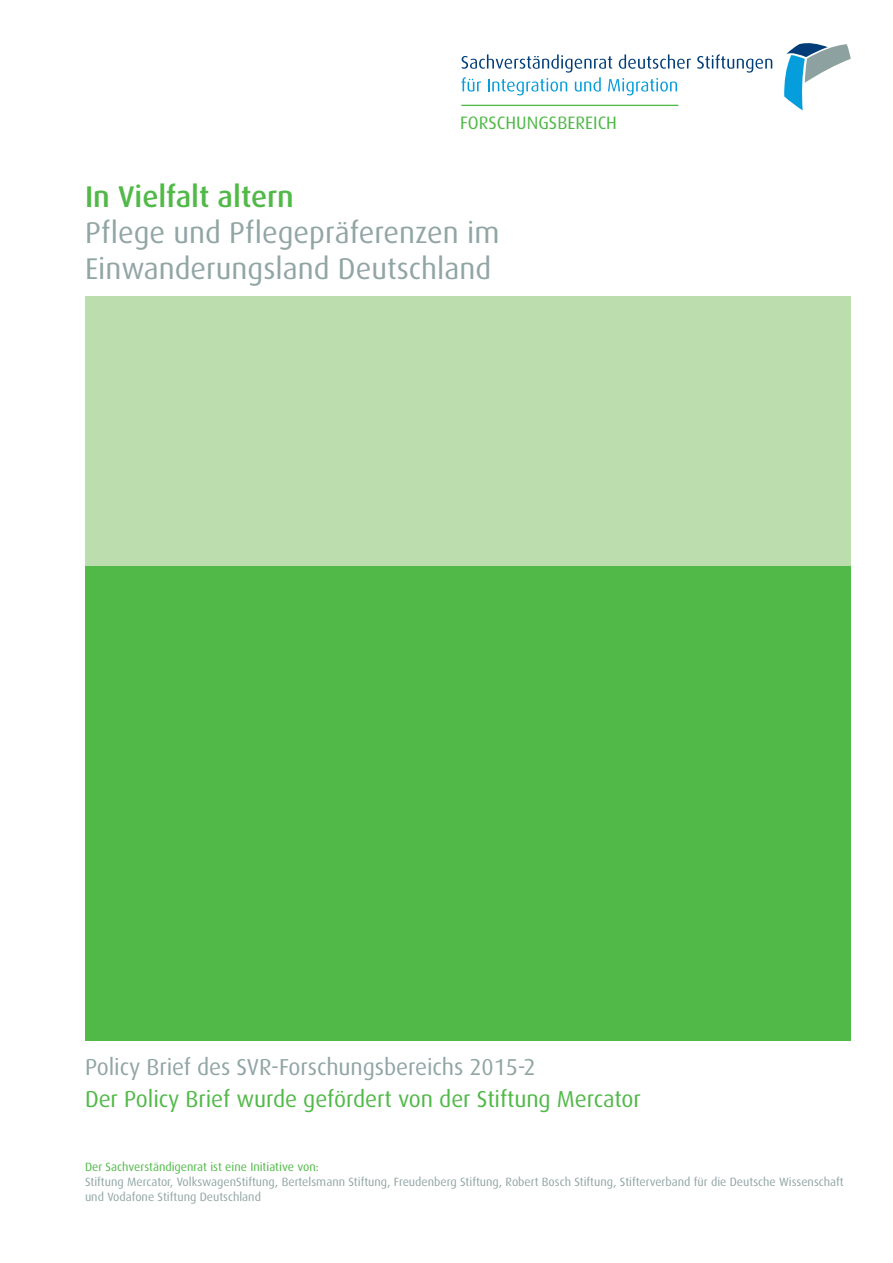
<style>
.page{position:relative;width:893px;height:1263px;background:#fff}
.page>*{position:absolute;margin:0;border:0;box-sizing:border-box;transform-origin:0 0}
.t1{font:30px/36px "Dax CE";color:#91a5a4}
.t2{font:500 30px "Dax CE";color:#51b948}
.t3{font:23.1px "Dax CE";letter-spacing:-.005em;color:#51b948}
.t4{font:23.1px "Dax CE";letter-spacing:-.005em;color:#91a5a4}
.t5{font:18px "Dax Turk";color:#51b948}
.t6{font:12px/15px "Dax CE";color:#91a5a4}
.t7{font:12px "Dax Turk";color:#51b948}
</style>
<div class="page">
<div style="left:85px;top:565px;width:765px;height:475px;background:#51b948"></div>
<svg style="left:784px;top:43px;width:67px;height:67px"></svg>
<svg style="left:461px;top:54px;width:230px;height:41px"></svg>
<svg style="left:697px;top:54px;width:75px;height:19px"></svg>
<hr style="left:461px;top:105px;width:217px;height:1px;background:#51b948">
<div style="left:85px;top:296px;width:765px;height:269px;background:#bcddae"></div>
<h3 class="t5" style="left:460px;top:113px;width:158px">FORSCHUNGSBEREICH</h3>
<h1 class="t2" style="left:85px;top:177px;width:210px">In Vielfalt altern</h1>
<h1 class="t1" style="left:85px;top:214px;width:416px">Pflege und Pflegepräferenzen im<br>Einwanderungsland Deutschland</h1>
<h2 class="t4" style="left:85px;top:1053px;width:452px">Policy Brief des SVR-Forschungsbereichs 2015-2</h2>
<h2 class="t3" style="left:85px;top:1084px;width:557px">Der Policy Brief wurde gefördert von der Stiftung Mercator</h2>
<p class="t7" style="left:85px;top:1160px;width:235px">Der Sachverständigenrat ist eine Initiative von:</p>
<p class="t6" style="left:85px;top:1174px;width:760px">Stiftung Mercator, VolkswagenStiftung, Bertelsmann Stiftung, Freudenberg Stiftung, Robert Bosch Stiftung, Stifterverband für die Deutsche Wissenschaft und Vodafone Stiftung Deutschland</p>
</div>
